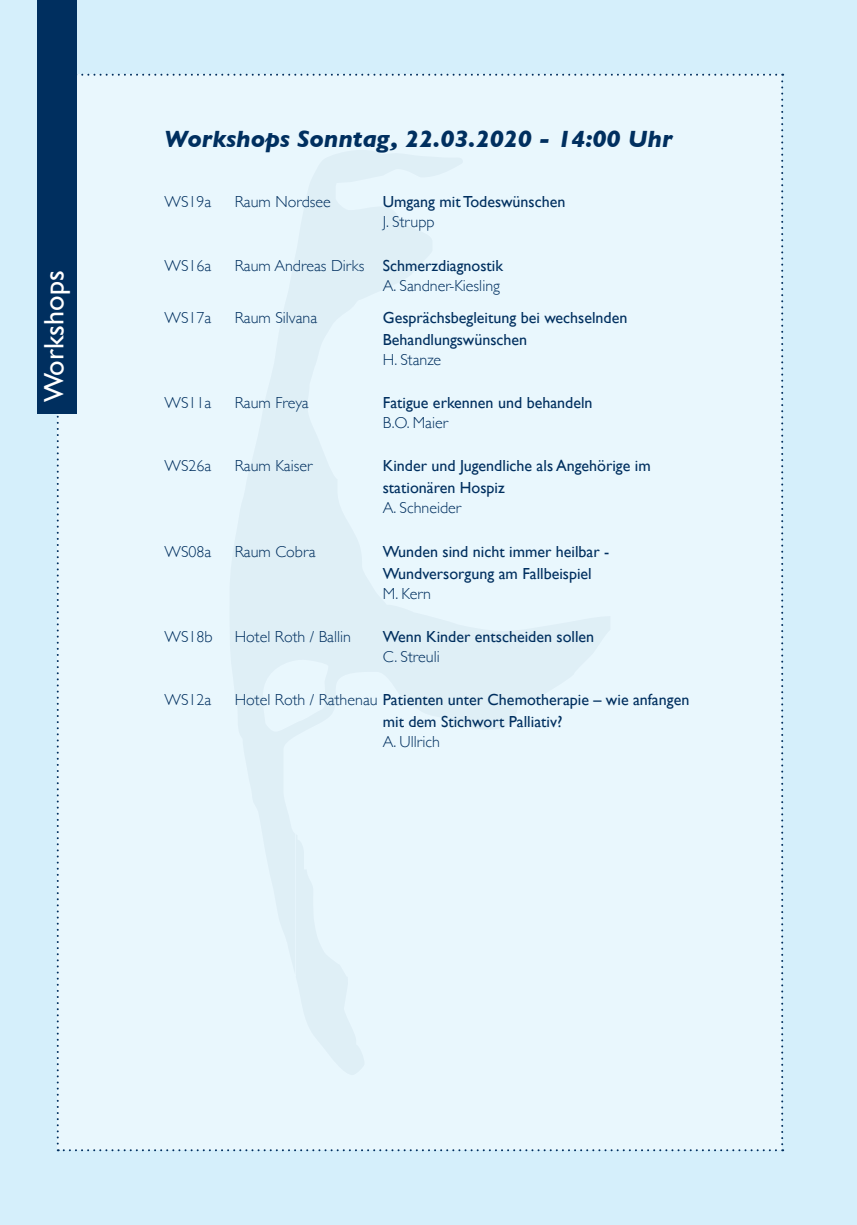
<style>
.page{position:relative;width:857px;height:1225px;background:#fff}
.page>*{position:absolute;margin:0;border:0;box-sizing:border-box;transform-origin:0 0}
.t1{font:28px "Gill Sans";color:#fff}
.t2{font:italic 700 24px "Gill Sans";color:#002f5f}
.t3{font:16px/22px "Gill Sans";color:#002f5f}
.t4{font:300 16px/20px "Gill Sans";color:#002f5f;text-align:right}
.s1{font-weight:400}
.s2{font-weight:300}
</style>
<div class="page">
<div style="left:0;top:0;width:856px;height:1225px;background:#d5effb"></div>
<div style="left:57px;top:74px;width:725px;height:1077px;background:#e9f7fd"></div>
<div style="left:37px;top:0;width:40px;height:414px;background:#002f5f"></div>
<svg style="left:229px;top:148px;width:381px;height:927px;fill:#e9f7fd"></svg>
<h1 class="t1" style="left:42px;top:402px;width:133px;rotate:-90deg">Workshops</h1>
<h2 class="t2" style="left:164px;top:129px;width:509px">Workshops Sonntag, 22.03.2020 - 14:00 Uhr</h2>
<p class="t4" style="left:164px;top:193px;width:48px">WS19a</p>
<p class="t4" style="left:234px;top:193px;width:98px">Raum Nordsee</p>
<p class="t3" style="left:382px;top:192px;width:184px">Umgang mit Todeswünschen</p>
<p class="t4" style="left:382px;top:211px;width:53px">J. Strupp</p>
<p class="t4" style="left:164px;top:256px;width:48px">WS16a</p>
<p class="t4" style="left:234px;top:256px;width:270px">Raum Andreas Dirks <span class="s1">Schmerzdiagnostik<br></span>A. Sandner-Kiesling</p>
<p class="t4" style="left:164px;top:308px;width:48px">WS17a</p>
<p class="t4" style="left:234px;top:308px;width:84px">Raum Silvana</p>
<p class="t3" style="left:382px;top:307px;width:246px">Gesprächsbegleitung bei wechselnden<br>Behandlungswünschen</p>
<p class="t4" style="left:382px;top:350px;width:60px">H. Stanze</p>
<p class="t4" style="left:164px;top:394px;width:48px">WS11a</p>
<p class="t4" style="left:234px;top:394px;width:75px">Raum Freya</p>
<p class="t3" style="left:382px;top:393px;width:211px">Fatigue erkennen und behandeln</p>
<p class="t4" style="left:382px;top:414px;width:67px">B.O. Maier</p>
<p class="t4" style="left:164px;top:457px;width:48px">WS26a</p>
<p class="t4" style="left:234px;top:457px;width:79px">Raum Kaiser</p>
<p class="t3" style="left:382px;top:456px;width:269px">Kinder und Jugendliche als Angehörige im stationären Hospiz</p>
<p class="t4" style="left:382px;top:499px;width:80px">A. Schneider</p>
<p class="t4" style="left:164px;top:542px;width:48px">WS08a</p>
<p class="t4" style="left:234px;top:542px;width:82px">Raum Cobra</p>
<p class="t3" style="left:382px;top:541px;width:228px">Wunden sind nicht immer heilbar -<br>Wundversorgung am Fallbeispiel</p>
<p class="t4" style="left:382px;top:584px;width:50px">M. Kern</p>
<p class="t4" style="left:164px;top:626px;width:50px">WS18b</p>
<p class="t4" style="left:234px;top:626px;width:118px">Hotel Roth / Ballin</p>
<p class="t3" style="left:382px;top:627px;width:213px">Wenn Kinder entscheiden sollen</p>
<p class="t4" style="left:382px;top:648px;width:58px">C. Streuli</p>
<p class="t4" style="left:164px;top:689px;width:48px">WS12a</p>
<p class="t3" style="left:382px;top:690px;width:308px;text-indent:-148px"><span class="s2">Hotel Roth / Rathenau</span> Patienten unter Chemotherapie – wie anfangen mit dem Stichwort Palliativ?</p>
<p class="t4" style="left:382px;top:733px;width:59px">A. Ullrich</p>
</div>
